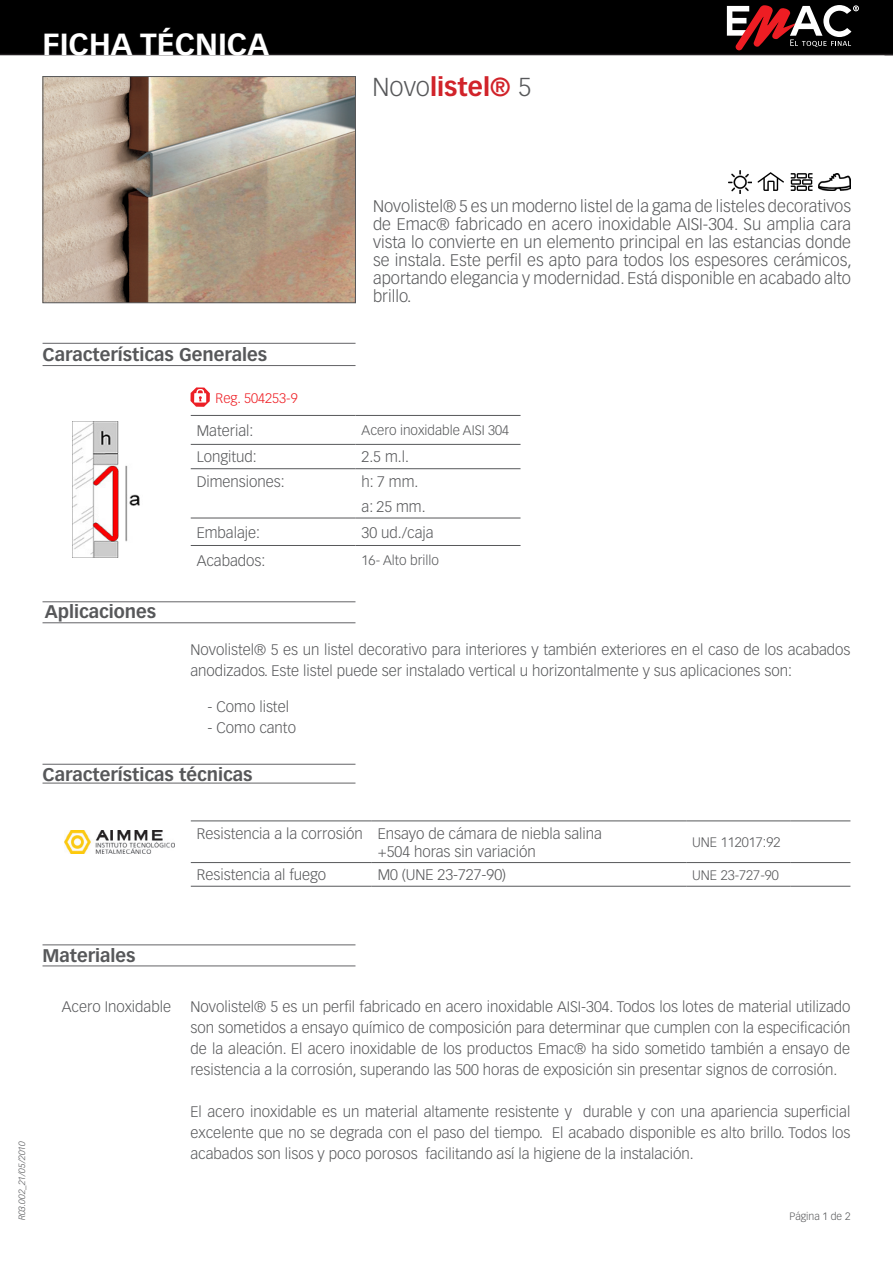
<style>
.page{position:relative;width:893px;height:1263px;background:#fff}
.page>*{position:absolute;margin:0;border:0;box-sizing:border-box;transform-origin:0 0}
.t1{font:700 30px "Vectora LT Std";color:#fff}
.t2{font:700 25.5px "Vectora LT Std";color:#d1232a}
.t3{font:700 18px "Vectora LT Std";color:#57585a}
.t4{font:300 16.5px/18px "Vectora LT Std";color:#57585a;text-align:justify}
.Párrafo_14{font:300 15px/21px "Vectora LT Std";color:#57585a;text-align:justify}
.t5{font:300 13.5px "Vectora LT Std";color:#57585a}
.Párrafo_14-2{font:300 13.5px "Vectora LT Std";color:#ee1d23}
.t6{font:300 10.5px "Vectora LT Std";color:#57585a}
.t7{font:italic 300 9px "Vectora LT Std";color:#57585a}
.s1{font-weight:300;color:#57585a}
</style>
<div class="page">
<div style="left:0;top:0;width:893px;height:55px;background:#000"></div>
<svg style="left:727px;top:5px;width:132px;height:45px"></svg>
<svg style="left:757px;top:172px;width:27px;height:19px"></svg>
<svg style="left:791px;top:173px;width:21px;height:18px"></svg>
<hr style="left:43px;top:343px;width:313px;height:1px;background:#636366">
<hr style="left:43px;top:365px;width:313px;height:1px;background:#636366">
<hr style="left:191px;top:444px;width:165px;height:1px;background:#57585a">
<hr style="left:356px;top:444px;width:164px;height:1px;background:#57585a">
<hr style="left:191px;top:468px;width:165px;height:1px;background:#57585a">
<hr style="left:356px;top:468px;width:164px;height:1px;background:#57585a">
<hr style="left:191px;top:518px;width:165px;height:1px;background:#57585a">
<hr style="left:356px;top:518px;width:164px;height:1px;background:#57585a">
<hr style="left:191px;top:545px;width:165px;height:1px;background:#57585a">
<hr style="left:356px;top:545px;width:164px;height:1px;background:#57585a">
<hr style="left:191px;top:415px;width:165px;height:1px;background:#57585a">
<hr style="left:356px;top:415px;width:164px;height:1px;background:#57585a">
<hr style="left:43px;top:601px;width:312px;height:1px;background:#636366">
<hr style="left:43px;top:622px;width:312px;height:1px;background:#636366">
<hr style="left:43px;top:764px;width:312px;height:1px;background:#636366">
<hr style="left:43px;top:783px;width:312px;height:1px;background:#636366">
<img style="left:729px;top:170px;width:23px;height:23px">
<img style="left:818px;top:174px;width:32px;height:17px">
<hr style="left:191px;top:821px;width:181px;height:1px;background:#57585a">
<hr style="left:372px;top:821px;width:314px;height:1px;background:#57585a">
<hr style="left:686px;top:821px;width:104px;height:1px;background:#57585a">
<hr style="left:790px;top:821px;width:60px;height:1px;background:#57585a">
<hr style="left:191px;top:862px;width:181px;height:1px;background:#57585a">
<hr style="left:372px;top:862px;width:314px;height:1px;background:#57585a">
<hr style="left:686px;top:862px;width:104px;height:1px;background:#57585a">
<hr style="left:790px;top:862px;width:60px;height:1px;background:#57585a">
<hr style="left:191px;top:886px;width:181px;height:1px;background:#57585a">
<hr style="left:372px;top:886px;width:314px;height:1px;background:#57585a">
<hr style="left:686px;top:886px;width:104px;height:1px;background:#57585a">
<hr style="left:790px;top:886px;width:60px;height:1px;background:#57585a">
<img style="left:64px;top:830px;width:110px;height:23px">
<img style="left:45px;top:78px;width:309px;height:223px">
<div style="left:43px;top:76px;width:313px;height:227px;border:1px solid #57585a"></div>
<img style="left:72px;top:422px;width:68px;height:135px">
<hr style="left:43px;top:944px;width:312px;height:1px;background:#636366">
<hr style="left:43px;top:965px;width:312px;height:1px;background:#636366">
<svg style="left:190px;top:387px;width:20px;height:20px"></svg>
<h1 class="t1" style="left:43px;top:26px;width:228px">FICHA TÉCNICA</h1>
<p class="t2" style="left:372px;top:71px;width:160px"><span class="s1">Novo</span>listel® <span class="s1">5</span></p>
<p class="t3" style="left:43px;top:343px;width:226px">Características Generales</p>
<p class="Párrafo_14-2" style="left:216px;top:390px;width:84px">Reg. 504253-9</p>
<p class="t4" style="left:373px;top:197px;width:480px">Novolistel® 5 es un moderno listel de la gama de listeles decorativos de Emac® fabricado en acero inoxidable AISI-304. Su amplia cara vista lo convierte en un elemento principal en las estancias donde se instala. Este perfil es apto para todos los espesores cerámicos, aportando elegancia y modernidad. Está disponible en acabado alto brillo.</p>
<p class="t3" style="left:45px;top:601px;width:113px">Aplicaciones</p>
<p class="Párrafo_14" style="left:197px;top:420px;width:58px">Material:</p>
<p class="t5" style="left:362px;top:423px;width:149px">Acero inoxidable AISI 304</p>
<p class="Párrafo_14" style="left:197px;top:447px;width:62px">Longitud:</p>
<p class="Párrafo_14" style="left:362px;top:447px;width:49px">2.5 m.l.</p>
<p class="Párrafo_14" style="left:197px;top:471px;width:90px">Dimensiones:</p>
<p class="Párrafo_14" style="left:362px;top:471px;width:58px">h: 7 mm.</p>
<p class="Párrafo_14" style="left:362px;top:496px;width:65px">a: 25 mm.</p>
<p class="Párrafo_14" style="left:197px;top:522px;width:65px">Embalaje:</p>
<p class="Párrafo_14" style="left:362px;top:522px;width:74px">30 ud./caja</p>
<p class="Párrafo_14" style="left:197px;top:550px;width:70px">Acabados:</p>
<p class="t5" style="left:362px;top:552px;width:79px">16- Alto brillo</p>
<p class="Párrafo_14" style="left:190px;top:639px;width:661px">Novolistel® 5 es un listel decorativo para interiores y también exteriores en el caso de los acabados anodizados. Este listel puede ser instalado vertical u horizontalmente y sus aplicaciones son:</p>
<p class="Párrafo_14" style="left:208px;top:696px;width:83px">- Como listel</p>
<p class="Párrafo_14" style="left:208px;top:717px;width:90px">- Como canto</p>
<p class="t3" style="left:43px;top:763px;width:211px">Características técnicas</p>
<p class="Párrafo_14" style="left:197px;top:823px;width:167px">Resistencia a la corrosión</p>
<p class="Párrafo_14" style="left:378px;top:823px;width:226px">Ensayo de cámara de niebla salina</p>
<p class="Párrafo_14" style="left:378px;top:841px;width:160px">+504 horas sin variación</p>
<p class="t5" style="left:692px;top:834px;width:90px">UNE 112017:92</p>
<p class="Párrafo_14" style="left:197px;top:864px;width:131px">Resistencia al fuego</p>
<p class="Párrafo_14" style="left:378px;top:864px;width:130px">M0 (UNE 23-727-90)</p>
<p class="t5" style="left:692px;top:867px;width:88px">UNE 23-727-90</p>
<p class="t7" style="left:17px;top:1220px;width:81px;rotate:-90deg">R03.002_21/05/2010</p>
<p class="t3" style="left:43px;top:945px;width:94px">Materiales</p>
<p class="Párrafo_14" style="left:62px;top:996px;width:111px">Acero Inoxidable</p>
<p class="Párrafo_14" style="left:190px;top:996px;width:661px">Novolistel® 5 es un perfil fabricado en acero inoxidable AISI-304. Todos los lotes de material utilizado son sometidos a ensayo químico de composición para determinar que cumplen con la especificación de la aleación. El acero inoxidable de los productos Emac® ha sido sometido también a ensayo de resistencia a la corrosión, superando las 500 horas de exposición sin presentar signos de corrosión.</p>
<p class="Párrafo_14" style="left:190px;top:1101px;width:661px">El acero inoxidable es un material altamente resistente y durable y con una apariencia superficial excelente que no se degrada con el paso del tiempo. El acabado disponible es alto brillo. Todos los acabados son lisos y poco porosos facilitando así la higiene de la instalación.</p>
<p class="t6" style="left:790px;top:1211px;width:62px">Página 1 de 2</p>
</div>
